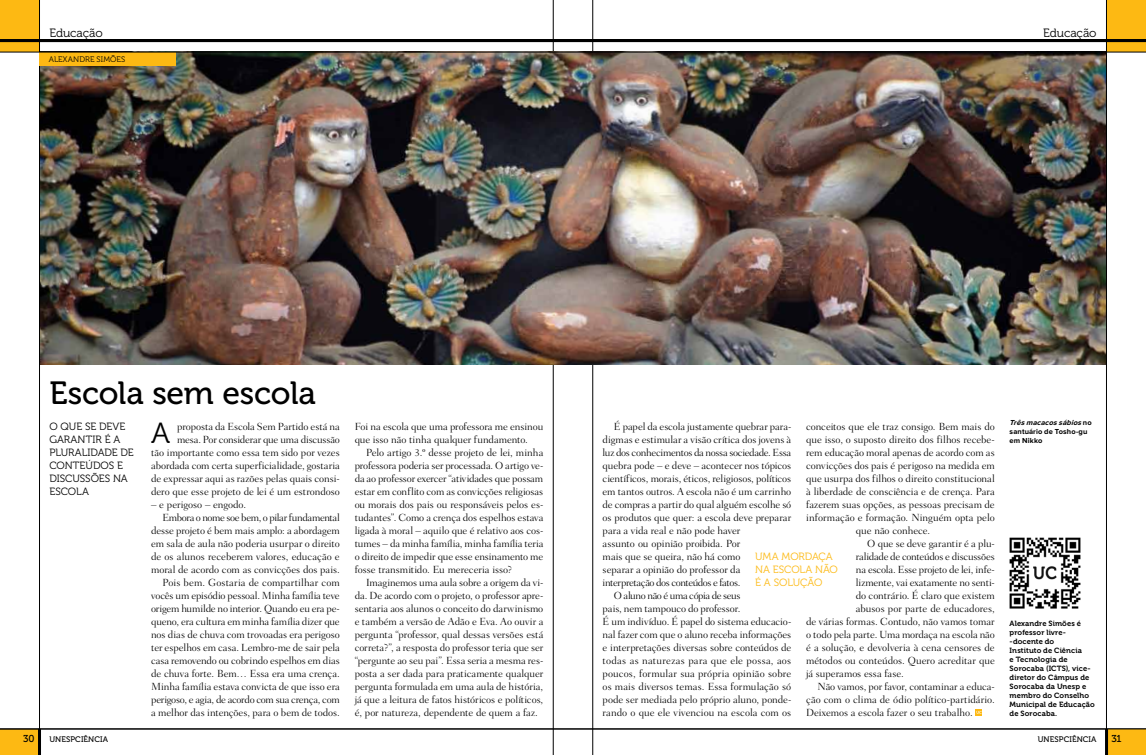
<style>
.page{position:relative;width:1146px;height:755px;background:#fff}
.page>*{position:absolute;margin:0;border:0;box-sizing:border-box;transform-origin:0 0}
.t1{font:32px "Museo 500";letter-spacing:-.01em;color:#000}
.t2{font:29px "Museo 300";color:#000}
.t3{font:12px "Museo 300";color:#000}
.t4{font:300 10.5px/13px "Fairfield LT Std";letter-spacing:-.005em;color:#000;text-align:justify}
.t5{font:300 10.5px "Fairfield LT Std";letter-spacing:-.035em;color:#000}
.t6{font:10.5px/13px "Museo 300";color:#000}
.t7{font:300 10.5px "Fairfield LT Std";letter-spacing:-.04em;color:#000}
.t8{font:300 10.5px "Fairfield LT Std";letter-spacing:-.03em;color:#000}
.t9{font:300 10.5px "Fairfield LT Std";letter-spacing:.02em;color:#000}
.t10{font:300 10.5px "Fairfield LT Std";letter-spacing:-.025em;color:#000}
.t11{font:10.5px/13px "Museo 300";letter-spacing:-.01em;color:#fdb913}
.t12{font:10px "Museo 500";color:#000}
.t13{font:8px "Museo 500";letter-spacing:.01em;color:#000}
.t14{font:8px "Museo 300";letter-spacing:.005em;color:#000}
.t15{font:7.5px/9px "Museo 700";letter-spacing:.015em;color:#000}
.t16{font:700 7.5px/9px "Proxima Nova";letter-spacing:.015em;color:#000}
.s1{font-style:italic}
</style>
<div class="page">
<hr style="left:592px;top:0;width:1px;height:754px;background:#000">
<hr style="left:553px;top:0;width:1px;height:754px;background:#000">
<img style="left:40px;top:53px;width:1066px;height:311px">
<img style="left:1009px;top:537px;width:72px;height:72px">
<div style="left:1106px;top:0;width:39px;height:52px;background:#fdb913"></div>
<svg style="left:975px;top:709px;width:7px;height:6px"></svg>
<svg style="left:976px;top:710px;width:5px;height:3px"></svg>
<div style="left:0;top:0;width:39px;height:52px;background:#fdb913"></div>
<div style="left:0;top:728px;width:39px;height:26px;background:#fdb913"></div>
<hr style="left:39px;top:0;width:1px;height:754px;background:#000">
<hr style="left:38px;top:728px;width:3px;height:26px;background:#000">
<div style="left:1106px;top:728px;width:39px;height:26px;background:#fdb913"></div>
<hr style="left:0;top:39px;width:1145px;height:3px;background:#000">
<hr style="left:1106px;top:0;width:1px;height:754px;background:#000">
<hr style="left:0;top:728px;width:1145px;height:1px;background:#000">
<hr style="left:1104px;top:728px;width:3px;height:26px;background:#000">
<div style="left:40px;top:52px;width:136px;height:13px;background:#fdb913"></div>
<hr style="left:0;top:52px;width:1145px;height:1px;background:#000">
<p class="t3" style="left:49px;top:26px;width:55px">EDUCAÇÃO</p>
<p class="t14" style="left:49px;top:54px;width:78px">ALEXANDRE SIMÕES</p>
<p class="t3" style="left:1042px;top:26px;width:55px">EDUCAÇÃO</p>
<h1 class="t1" style="left:49px;top:374px;width:268px">Escola sem escola</h1>
<h2 class="t2" style="left:151px;top:416px;width:20px">A</h2>
<p class="t4" style="left:151px;top:419px;width:190px;text-align:right">proposta da Escola Sem Partido está na mesa. Por considerar que uma discussão<br>tão importante como essa tem sido por vezes abordada com certa superficialidade, gostaria de expressar aqui as razões pelas quais consi&shy;dero que esse projeto de lei é um estrondoso</p>
<p class="t4" style="left:151px;top:497px;width:96px">– e perigoso – engodo.</p>
<p class="t5" style="left:162px;top:511px;width:179px">Embora o nome soe bem, o pilar fundamental</p>
<p class="t4" style="left:151px;top:523px;width:190px">desse projeto é bem mais amplo: a abordagem</p>
<p class="t4" style="left:151px;top:536px;width:190px">em sala de aula não poderia usurpar o direito</p>
<p class="t4" style="left:151px;top:549px;width:190px">de os alunos receberem valores, educação e</p>
<p class="t4" style="left:151px;top:562px;width:190px">moral de acordo com as convicções dos pais.</p>
<p class="t4" style="left:162px;top:575px;width:179px">Pois bem. Gostaria de compartilhar com</p>
<p class="t4" style="left:151px;top:588px;width:190px">vocês um episódio pessoal. Minha família teve</p>
<p class="t4" style="left:151px;top:601px;width:190px">origem humilde no interior. Quando eu era pe-</p>
<p class="t4" style="left:151px;top:614px;width:190px">queno, era cultura em minha família dizer que</p>
<p class="t4" style="left:151px;top:627px;width:190px">nos dias de chuva com trovoadas era perigoso</p>
<p class="t4" style="left:151px;top:640px;width:190px">ter espelhos em casa. Lembro-me de sair pela</p>
<p class="t4" style="left:151px;top:653px;width:190px">casa removendo ou cobrindo espelhos em dias</p>
<p class="t4" style="left:151px;top:666px;width:190px">de chuva forte. Bem… Essa era uma crença.</p>
<p class="t4" style="left:151px;top:679px;width:190px">Minha família estava convicta de que isso era</p>
<p class="t8" style="left:151px;top:693px;width:190px">perigoso, e agia, de acordo com sua crença, com</p>
<p class="t4" style="left:151px;top:705px;width:190px">a melhor das intenções, para o bem de todos.</p>
<p class="t6" style="left:49px;top:419px;width:85px">O QUE SE DEVE<br>GARANTIR É A<br>PLURALIDADE DE<br>CONTEÚDOS E<br>DISCUSSÕES NA<br>ESCOLA</p>
<p class="t4" style="left:354px;top:419px;width:190px">Foi na escola que uma professora me ensinou que isso não tinha qualquer fundamento.</p>
<p class="t4" style="left:354px;top:445px;width:190px;text-indent:11px">Pelo artigo 3.º desse projeto de lei, minha professora poderia ser processada. O artigo ve&shy;da ao professor exercer “atividades que possam estar em conflito com as convicções religiosas ou morais dos pais ou responsáveis pelos es&shy;tudantes”. Como a crença dos espelhos estava ligada à moral – aquilo que é relativo aos cos&shy;tumes – da minha família, minha família teria o direito de impedir que esse ensinamento me fosse transmitido. Eu mereceria isso?</p>
<p class="t4" style="left:354px;top:575px;width:190px;text-indent:11px">Imaginemos uma aula sobre a origem da vi&shy;da. De acordo com o projeto, o professor apre&shy;sentaria aos alunos o conceito do darwinismo e também a versão de Adão e Eva. Ao ouvir a pergunta “professor, qual dessas versões está correta?”, a resposta do professor teria que ser “pergunte ao seu pai”. Essa seria a mesma res&shy;posta a ser dada para praticamente qualquer pergunta formulada em uma aula de história, já que a leitura de fatos históricos e políticos, é, por natureza, dependente de quem a faz.</p>
<p class="t4" style="left:614px;top:419px;width:179px">É papel da escola justamente quebrar para-</p>
<p class="t4" style="left:602px;top:432px;width:190px">digmas e estimular a visão crítica dos jovens à</p>
<p class="t5" style="left:602px;top:446px;width:190px">luz dos conhecimentos da nossa sociedade. Essa</p>
<p class="t4" style="left:602px;top:458px;width:190px">quebra pode – e deve – acontecer nos tópicos</p>
<p class="t4" style="left:602px;top:471px;width:190px">científicos, morais, éticos, religiosos, políticos</p>
<p class="t4" style="left:602px;top:484px;width:190px">em tantos outros. A escola não é um carrinho</p>
<p class="t4" style="left:602px;top:497px;width:190px">de compras a partir do qual alguém escolhe só</p>
<p class="t4" style="left:602px;top:510px;width:190px">os produtos que quer: a escola deve preparar</p>
<p class="t4" style="left:602px;top:523px;width:139px">para a vida real e não pode haver</p>
<p class="t4" style="left:602px;top:536px;width:139px">assunto ou opinião proibida. Por</p>
<p class="t4" style="left:602px;top:549px;width:139px">mais que se queira, não há como</p>
<p class="t4" style="left:602px;top:562px;width:139px">separar a opinião do professor da</p>
<p class="t7" style="left:602px;top:576px;width:139px">interpretação dos conteúdos e fatos.</p>
<p class="t7" style="left:614px;top:589px;width:128px">O aluno não é uma cópia de seus</p>
<p class="t4" style="left:602px;top:601px;width:139px">pais, nem tampouco do professor.</p>
<p class="t4" style="left:602px;top:614px;width:190px">É um indivíduo. É papel do sistema educacio-</p>
<p class="t4" style="left:602px;top:627px;width:190px">nal fazer com que o aluno receba informações</p>
<p class="t4" style="left:602px;top:640px;width:190px">e interpretações diversas sobre conteúdos de</p>
<p class="t9" style="left:602px;top:654px;width:190px">todas as naturezas para que ele possa, aos</p>
<p class="t4" style="left:602px;top:666px;width:190px">poucos, formular sua própria opinião sobre</p>
<p class="t4" style="left:602px;top:679px;width:190px">os mais diversos temas. Essa formulação só</p>
<p class="t4" style="left:602px;top:692px;width:190px">pode ser mediada pelo próprio aluno, ponde-</p>
<p class="t4" style="left:602px;top:705px;width:190px">rando o que ele vivenciou na escola com os</p>
<p class="t4" style="left:806px;top:419px;width:190px">conceitos que ele traz consigo. Bem mais do</p>
<p class="t4" style="left:806px;top:432px;width:190px">que isso, o suposto direito dos filhos recebe-</p>
<p class="t4" style="left:806px;top:445px;width:190px">rem educação moral apenas de acordo com as</p>
<p class="t4" style="left:806px;top:458px;width:190px">convicções dos pais é perigoso na medida em</p>
<p class="t4" style="left:806px;top:471px;width:190px">que usurpa dos filhos o direito constitucional</p>
<p class="t4" style="left:806px;top:484px;width:190px">à liberdade de consciência e de crença. Para</p>
<p class="t4" style="left:806px;top:497px;width:190px">fazerem suas opções, as pessoas precisam de</p>
<p class="t4" style="left:806px;top:510px;width:190px">informação e formação. Ninguém opta pelo</p>
<p class="t4" style="left:855px;top:523px;width:76px">que não conhece.</p>
<p class="t4" style="left:867px;top:536px;width:129px">O que se deve garantir é a plu-</p>
<p class="t10" style="left:855px;top:550px;width:140px">ralidade de conteúdos e discussões</p>
<p class="t4" style="left:855px;top:562px;width:140px">na escola. Esse projeto de lei, infe-</p>
<p class="t4" style="left:855px;top:575px;width:140px">lizmente, vai exatamente no senti-</p>
<p class="t4" style="left:855px;top:588px;width:140px">do contrário. É claro que existem</p>
<p class="t4" style="left:855px;top:601px;width:140px">abusos por parte de educadores,</p>
<p class="t4" style="left:806px;top:614px;width:190px">de várias formas. Contudo, não vamos tomar</p>
<p class="t4" style="left:806px;top:627px;width:190px">o todo pela parte. Uma mordaça na escola não</p>
<p class="t4" style="left:806px;top:640px;width:190px">é a solução, e devolveria à cena censores de</p>
<p class="t4" style="left:806px;top:653px;width:190px">métodos ou conteúdos. Quero acreditar que</p>
<p class="t4" style="left:806px;top:666px;width:99px">já superamos essa fase.</p>
<p class="t4" style="left:817px;top:679px;width:179px">Não vamos, por favor, contaminar a educa-</p>
<p class="t4" style="left:806px;top:692px;width:190px">ção com o clima de ódio político-partidário.</p>
<p class="t4" style="left:806px;top:705px;width:168px">Deixemos a escola fazer o seu trabalho.</p>
<p class="t11" style="left:755px;top:549px;width:82px">UMA MORDAÇA<br>NA ESCOLA NÃO<br>É A SOLUÇÃO</p>
<p class="t16" style="left:1009px;top:417px;width:83px"><span class="s1">Trêsmacacossábios</span>n o santuário de Tosho-gu em Nikko</p>
<p class="t15" style="left:1009px;top:618px;width:87px">Alexandre Simões é professor livre--docente do<br>Instituto de Ciência<br>e Tecnologia de<br>Sorocaba (ICTS), vice&shy;diretor do Câmpus de<br>Sorocaba da Unesp e membro do Conselho<br>Municipal de Educação de Sorocaba.</p>
<p class="t12" style="left:23px;top:732px;width:13px">30</p>
<p class="t13" style="left:49px;top:734px;width:60px">UnespCiência</p>
<p class="t13" style="left:1037px;top:734px;width:60px">UnespCiência</p>
<p class="t12" style="left:1111px;top:732px;width:12px">31</p>
</div>
